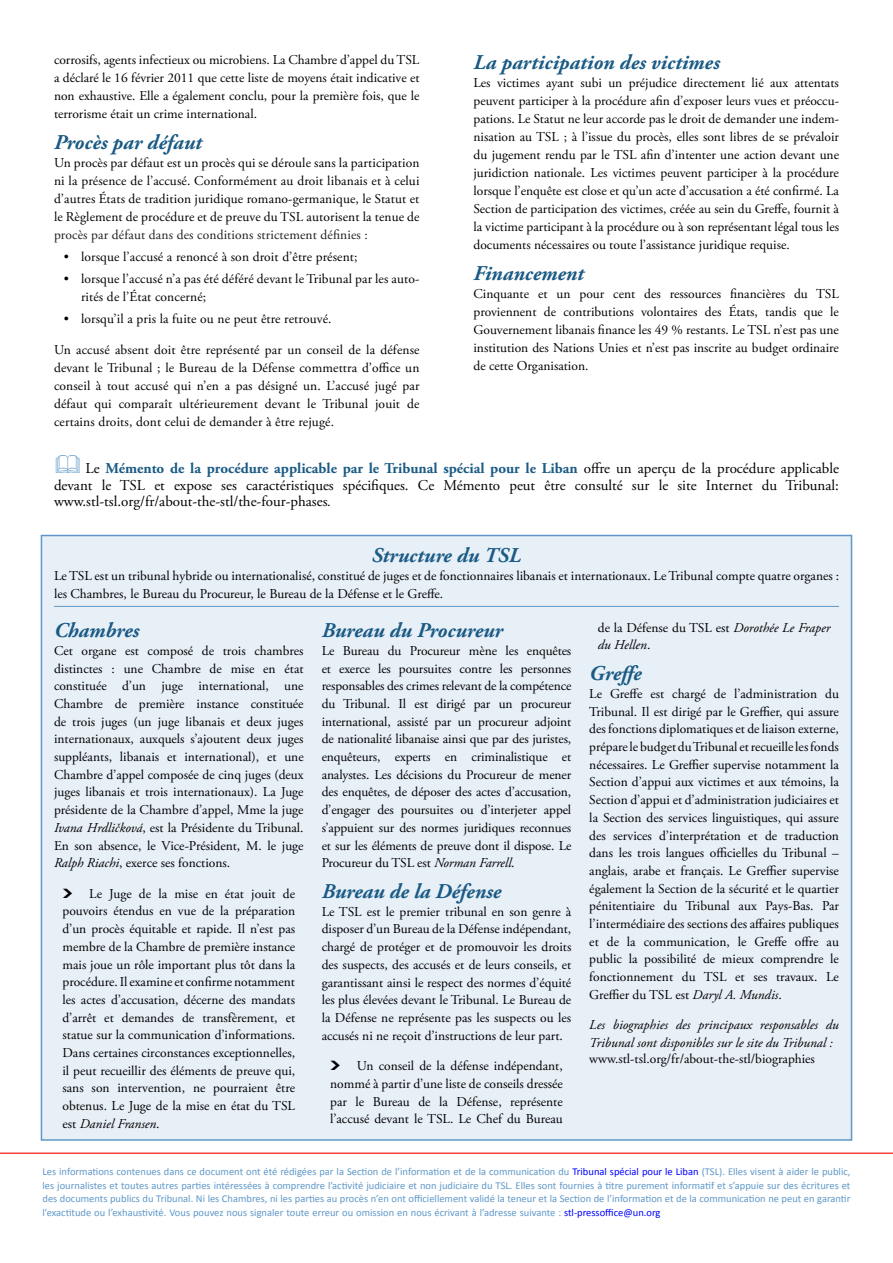
<style>
.page{position:relative;width:893px;height:1263px;background:#fff}
.page>*{position:absolute;margin:0;border:0;box-sizing:border-box;transform-origin:0 0}
.Paragraph_heading{font:italic 700 21px "Adobe Garamond Pro";color:#1a5a84}
.Box_text{font:15px/16.5px "Adobe Garamond Pro";color:#000;text-align:justify}
.structure_body_text{font:13.5px/17.7px "Adobe Garamond Pro";color:#000;text-align:justify}
.body_text{font:13.5px/18px "Adobe Garamond Pro";color:#000;text-align:justify}
.structure_body_text-2{font:italic 13.5px/17.7px "Adobe Garamond Pro";color:#000}
.actors{font:13.5px "Adobe Garamond Pro";color:#000}
.back_box_text{font:10.5px/13.5px "Calibri";color:#5f98c8;text-align:justify}
.s1{color:#231f20}
.s2{font-weight:700;color:#1a5a84}
.s3{font-style:italic}
.s4{font-style:normal}
.s5{color:#00f}
</style>
<div class="page">
<div style="left:41px;top:535px;width:811px;height:606px;background:#e7eff7;border:2px solid #5f98c8"></div>
<hr style="left:54px;top:606px;width:785px;height:1px;background:#5f98c8">
<hr style="left:0;top:1152px;width:893px;height:2px;background:#f7403a">
<p class="body_text" style="left:54px;top:51px;width:367px">corrosifs, agents infectieux ou microbiens. La Chambre d’appel du TSL a déclaré le 16 février 2011 que cette liste de moyens était indicative et non exhaustive. Elle a également conclu, pour la première fois, que le terrorisme était un crime international.</p>
<p class="Paragraph_heading" style="left:54px;top:130px;width:149px">Procès par défaut</p>
<p class="body_text" style="left:54px;top:154px;width:367px">Un procès par défaut est un procès qui se déroule sans la participation ni la présence de l’accusé. Conformément au droit libanais et à celui d’autres États de tradition juridique romano-germanique, le Statut et le Règlement de procédure et de preuve du TSL autorisent la tenue de <span class="s1">procès par défaut dans des conditions strictement définies :</span></p>
<p class="structure_body_text" style="left:64px;top:248px;width:295px">• lorsque l’accusé a renoncé à son droit d’être présent;</p>
<p class="structure_body_text" style="left:81px;top:270px;width:340px;text-indent:-17px">• lorsque l’accusé n’a pas été déféré devant le Tribunal par les auto&shy;rités de l’État concerné;</p>
<p class="structure_body_text" style="left:64px;top:311px;width:269px">• lorsqu’il a pris la fuite ou ne peut être retrouvé.</p>
<p class="body_text" style="left:54px;top:341px;width:367px">Un accusé absent doit être représenté par un conseil de la défense devant le Tribunal ; le Bureau de la Défense commettra d’office un conseil à tout accusé qui n’en a pas désigné un. L’accusé jugé par défaut qui comparaît ultérieurement devant le Tribunal jouit de certains droits, dont celui de demander à être rejugé.</p>
<p class="Box_text" style="left:54px;top:461px;width:786px;text-indent:31px">Le <span class="s2">Mémento de la procédure applicable par le Tribunal spécial pour le Liban</span> offre un aperçu de la procédure applicable devant le TSL et expose ses caractéristiques spécifiques. Ce Mémento peut être consulté sur le site Internet du Tribunal: www.stl-tsl.org/fr/about-the-stl/the-four-phases<span class="s3">.</span></p>
<p class="Paragraph_heading" style="left:473px;top:50px;width:248px">La participation des victimes</p>
<p class="body_text" style="left:473px;top:74px;width:367px">Les victimes ayant subi un préjudice directement lié aux attentats peuvent participer à la procédure afin d’exposer leurs vues et préoccu&shy;pations. Le Statut ne leur accorde pas le droit de demander une indem&shy;nisation au TSL ; à l’issue du procès, elles sont libres de se prévaloir du jugement rendu par le TSL afin d’intenter une action devant une juridiction nationale. Les victimes peuvent participer à la procédure lorsque l’enquête est close et qu’un acte d’accusation a été confirmé. La Section de participation des victimes, créée au sein du Greffe, fournit à la victime participant à la procédure ou à son représentant légal tous les documents nécessaires ou toute l’assistance juridique requise.</p>
<p class="Paragraph_heading" style="left:473px;top:261px;width:112px">Financement</p>
<p class="body_text" style="left:473px;top:285px;width:367px">Cinquante et un pour cent des ressources financières du TSL proviennent de contributions volontaires des États, tandis que le Gouvernement libanais finance les 49 % restants. Le TSL n’est pas une institution des Nations Unies et n’est pas inscrite au budget ordinaire de cette Organisation.</p>
<p class="Paragraph_heading" style="left:372px;top:543px;width:151px">Structure du TSL</p>
<p class="body_text" style="left:54px;top:567px;width:786px">Le TSL est un tribunal hybride ou internationalisé, constitué de juges et de fonctionnaires libanais et internationaux. Le Tribunal compte quatre organes : les Chambres, le Bureau du Procureur, le Bureau de la Défense et le Greffe.</p>
<p class="Paragraph_heading" style="left:54px;top:618px;width:87px">Chambres</p>
<p class="structure_body_text" style="left:54px;top:642px;width:251px">Cet organe est composé de trois chambres distinctes : une Chambre de mise en état constituée d’un juge international, une Chambre de première instance constituée de trois juges (un juge libanais et deux juges internationaux, auxquels s’ajoutent deux juges suppléants, libanais et international), et une Chambre d’appel composée de cinq juges (deux juges libanais et trois internationaux). La Juge présidente de la Chambre d’appel, Mme la juge <span class="s3">Ivana Hrdličková</span>, est la Présidente du Tribunal.<br>En son absence, le Vice-Président, M. le juge <span class="s3">Ralph Riachi</span>, exerce ses fonctions.</p>
<p class="structure_body_text" style="left:63px;top:885px;width:234px">❯ Le Juge de la mise en état jouit de pouvoirs étendus en vue de la préparation d’un procès équitable et rapide. Il n’est pas membre de la Chambre de première instance mais joue un rôle important plus tôt dans la procédure. Il examine et confirme notamment les actes d’accusation, décerne des mandats d’arrêt et demandes de transfèrement, et statue sur la communication d’informations.<br>Dans certaines circonstances exceptionnelles, il peut recueillir des éléments de preuve qui, sans son intervention, ne pourraient être obtenus. Le Juge de la mise en état du TSL est <span class="s3">Daniel Fransen</span>.</p>
<p class="Paragraph_heading" style="left:322px;top:618px;width:183px">Bureau du Procureur</p>
<p class="structure_body_text" style="left:322px;top:642px;width:251px">Le Bureau du Procureur mène les enquêtes et exerce les poursuites contre les personnes responsables des crimes relevant de la compétence du Tribunal. Il est dirigé par un procureur international, assisté par un procureur adjoint de nationalité libanaise ainsi que par des juristes, enquêteurs, experts en criminalistique et analystes. Les décisions du Procureur de mener des enquêtes, de déposer des actes d’accusation, d’engager des poursuites ou d’interjeter appel s’appuient sur des normes juridiques reconnues et sur les éléments de preuve dont il dispose. Le Procureur du TSL est <span class="s3">Norman Farrell</span>.</p>
<p class="Paragraph_heading" style="left:322px;top:879px;width:181px">Bureau de la Défense</p>
<p class="structure_body_text" style="left:322px;top:903px;width:251px">Le TSL est le premier tribunal en son genre à disposer d’un Bureau de la Défense indépendant, chargé de protéger et de promouvoir les droits des suspects, des accusés et de leurs conseils, et garantissant ainsi le respect des normes d’équité les plus élevées devant le Tribunal. Le Bureau de la Défense ne représente pas les suspects ou les accusés ni ne reçoit d’instructions de leur part.</p>
<p class="structure_body_text" style="left:330px;top:1057px;width:234px">❯ Un conseil de la défense indépendant, nommé à partir d’une liste de conseils dressée par le Bureau de la Défense, représente l’accusé devant le TSL. Le Chef du Bureau</p>
<p class="structure_body_text-2" style="left:598px;top:619px;width:234px"><span class="s4">de la Défense du TSL est</span> Dorothée Le Fraper du Hellen<span class="s4">.</span></p>
<p class="Paragraph_heading" style="left:589px;top:661px;width:54px">Greffe</p>
<p class="structure_body_text" style="left:589px;top:685px;width:251px">Le Greffe est chargé de l’administration du Tribunal. Il est dirigé par le Greffier, qui assure des fonctions diplomatiques et de liaison externe, prépare le budget du Tribunal et recueille les fonds nécessaires. Le Greffier supervise notamment la Section d’appui aux victimes et aux témoins, la Section d’appui et d’administration judiciaires et la Section des services linguistiques, qui assure des services d’interprétation et de traduction dans les trois langues officielles du Tribunal – anglais, arabe et français. Le Greffier supervise également la Section de la sécurité et le quartier pénitentiaire du Tribunal aux Pays-Bas. Par l’intermédiaire des sections des affaires publiques et de la communication, le Greffe offre au public la possibilité de mieux comprendre le fonctionnement du TSL et ses travaux. Le Greffier du TSL est <span class="s3">Daryl A. Mundis</span>.</p>
<p class="structure_body_text-2" style="left:589px;top:1016px;width:251px">Les biographies des principaux responsables du<br>Tribunal sont disponibles sur le site du Tribunal :</p>
<p class="actors" style="left:589px;top:1051px;width:227px">www.stl-tsl.org/fr/about-the-stl/biographies</p>
<p class="back_box_text" style="left:43px;top:1165px;width:809px">Les informations contenues dans ce document ont été rédigées par la Section de l’information et de la communication du <span class="s5">Tribunal spécial pour le Liban</span> (TSL). Elles visent à aider le public, les journalistes et toutes autres parties intéressées à comprendre l’activité judiciaire et non judiciaire du TSL. Elles sont fournies à titre purement informatif et s’appuie sur des écritures et des documents publics du Tribunal. Ni les Chambres, ni les parties au procès n’en ont officiellement validé la teneur et la Section de l’information et de la communication ne peut en garantir l’exactitude ou l’exhaustivité. Vous pouvez nous signaler toute erreur ou omission en nous écrivant à l’adresse suivante : <span class="s5">stl-pressoffice@un.org</span></p>
</div>
